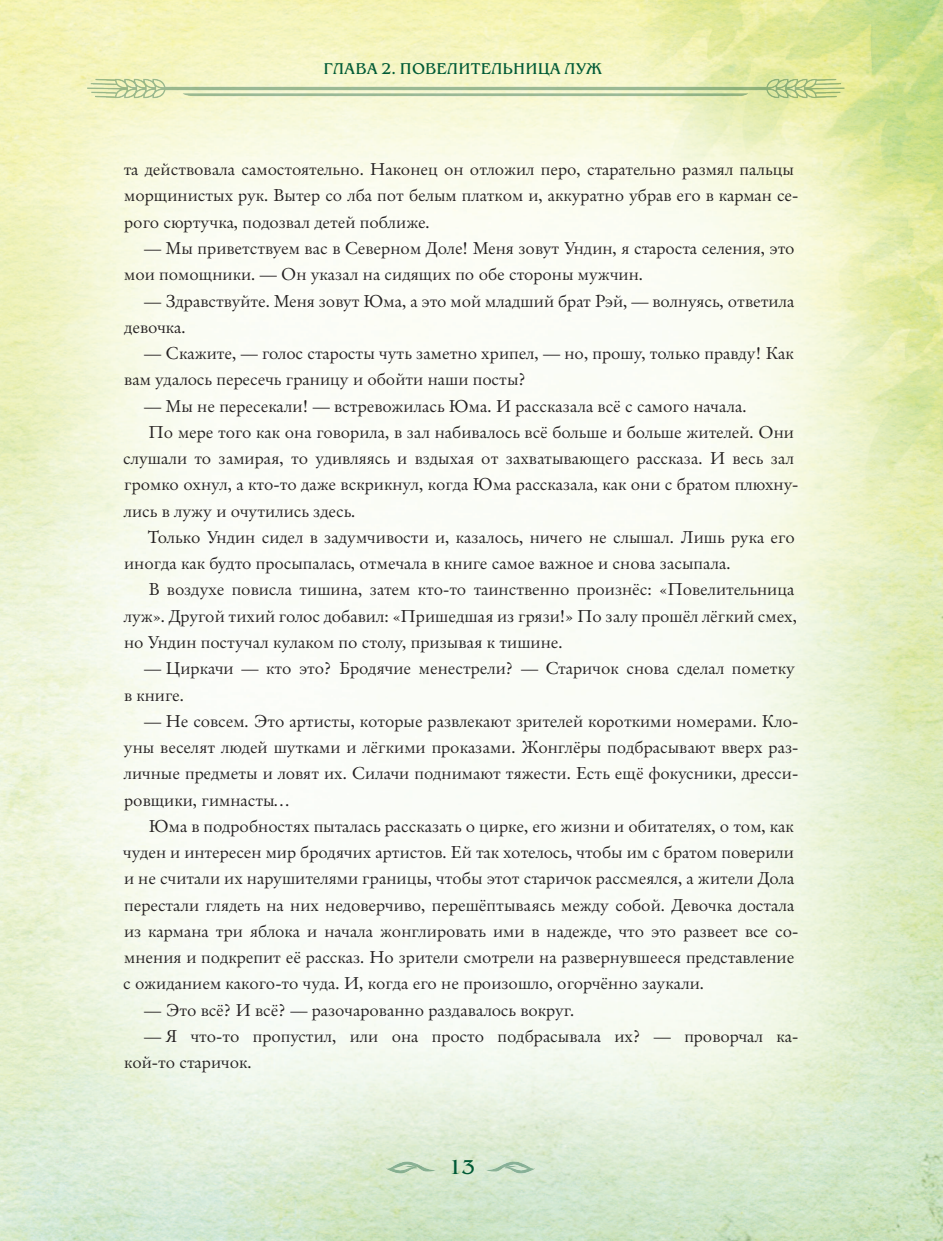
<style>
.page{position:relative;width:943px;height:1241px;background:#fff}
.page>*{position:absolute;margin:0;border:0;box-sizing:border-box;transform-origin:0 0}
.t1{font:19.78px "Benguiat Book ITC";color:#005a36}
.t2{font:17.15px/26.2px "Original Garamond BT";color:#231f20}
.t3{font:15.4px "Benguiat Book ITC";letter-spacing:.01em;color:#005a36}
</style>
<div class="page">
<img style="left:2px;top:0;width:940px;height:1240px">
<img style="left:1px;top:0;width:1px;height:1240px">
<img style="left:0;top:0;width:1px;height:1240px">
<img style="left:65px;top:72px;width:793px;height:42px">
<img style="left:383px;top:1158px;width:56px;height:21px">
<img style="left:482px;top:1158px;width:57px;height:21px">
<p class="t3" style="left:323px;top:60px;width:280px">ГЛАВА 2. ПОВЕЛИТЕЛЬНИцА Луж</p>
<p class="t2" style="left:124px;top:158px;width:676px">та действовала самостоятельно. Наконец он отложил перо, старательно размял пальцы морщинистых рук. Вытер со лба пот белым платком и, аккуратно убрав его в карман се&shy;рого сюртучка, подозвал детей поближе.</p>
<p class="t2" style="left:124px;top:237px;width:672px;text-indent:20px">— Мы приветствуем вас в Северном Доле! Меня зовут Ундин, я староста селения, это мои помощники. — Он указал на сидящих по обе стороны мужчин.</p>
<p class="t2" style="left:124px;top:289px;width:671px;text-indent:20px">— Здравствуйте. Меня зовут Юма, а это мой младший брат Рэй, — волнуясь, ответила девочка.</p>
<p class="t2" style="left:124px;top:342px;width:671px;text-indent:20px">— Скажите, — голос старосты чуть заметно хрипел, — но, прошу, только правду! Как вам удалось пересечь границу и обойти наши посты?</p>
<p class="t2" style="left:144px;top:394px;width:604px">— Мы не пересекали! — встревожилась Юма. И рассказала всё с самого начала.</p>
<p class="t2" style="left:148px;top:420px;width:647px">По мере того как она говорила, в зал набивалось всё больше и больше жителей. Они</p>
<p class="t2" style="left:123px;top:447px;width:672px">слушали то замирая, то удивляясь и вздыхая от захватывающего рассказа. И весь зал</p>
<p class="t2" style="left:124px;top:473px;width:675px">громко охнул, а кто-то даже вскрикнул, когда Юма рассказала, как они с братом плюхну-</p>
<p class="t2" style="left:124px;top:499px;width:233px">лись в лужу и очутились здесь.</p>
<p class="t2" style="left:148px;top:525px;width:648px">Только Ундин сидел в задумчивости и, казалось, ничего не слышал. Лишь рука его</p>
<p class="t2" style="left:124px;top:552px;width:608px">иногда как будто просыпалась, отмечала в книге самое важное и снова засыпала.</p>
<p class="t2" style="left:149px;top:578px;width:647px">В воздухе повисла тишина, затем кто-то таинственно произнёс: «Повелительница</p>
<p class="t2" style="left:124px;top:604px;width:674px">луж». Другой тихий голос добавил: «Пришедшая из грязи!» По залу прошёл лёгкий смех,</p>
<p class="t2" style="left:124px;top:630px;width:440px">но Ундин постучал кулаком по столу, призывая к тишине.</p>
<p class="t2" style="left:124px;top:657px;width:672px;text-indent:20px">— Циркачи — кто это? Бродячие менестрели? — Старичок снова сделал пометку в книге.</p>
<p class="t2" style="left:124px;top:709px;width:676px;text-align:justify;text-indent:21px">— Не совсем. Это артисты, которые развлекают зрителей короткими номерами. Кло&shy;уны веселят людей шутками и лёгкими проказами. Жонглёры подбрасывают вверх раз&shy;личные предметы и ловят их. Силачи поднимают тяжести. Есть ещё фокусники, дресси&shy;ровщики, гимнасты…</p>
<p class="t2" style="left:123px;top:814px;width:676px;text-indent:26px">Юма в подробностях пыталась рассказать о цирке, его жизни и обитателях, о том, как чуден и интересен мир бродячих артистов. Ей так хотелось, чтобы им с братом поверили и не считали их нарушителями границы, чтобы этот старичок рассмеялся, а жители Дола перестали глядеть на них недоверчиво, перешёптываясь между собой. Девочка достала из кармана три яблока и начала жонглировать ими в надежде, что это развеет все со&shy;мнения и подкрепит её рассказ. Но зрители смотрели на развернувшееся представление с ожиданием какого-то чуда. И, когда его не произошло, огорчённо заукали.</p>
<p class="t2" style="left:144px;top:998px;width:432px">— Это всё? И всё? — разочарованно раздавалось вокруг.</p>
<p class="t2" style="left:124px;top:1024px;width:675px;text-indent:20px">— Я что-то пропустил, или она просто подбрасывала их? — проворчал ка&shy;кой-то старичок.</p>
<p class="t1" style="left:448px;top:1156px;width:27px">13</p>
</div>
